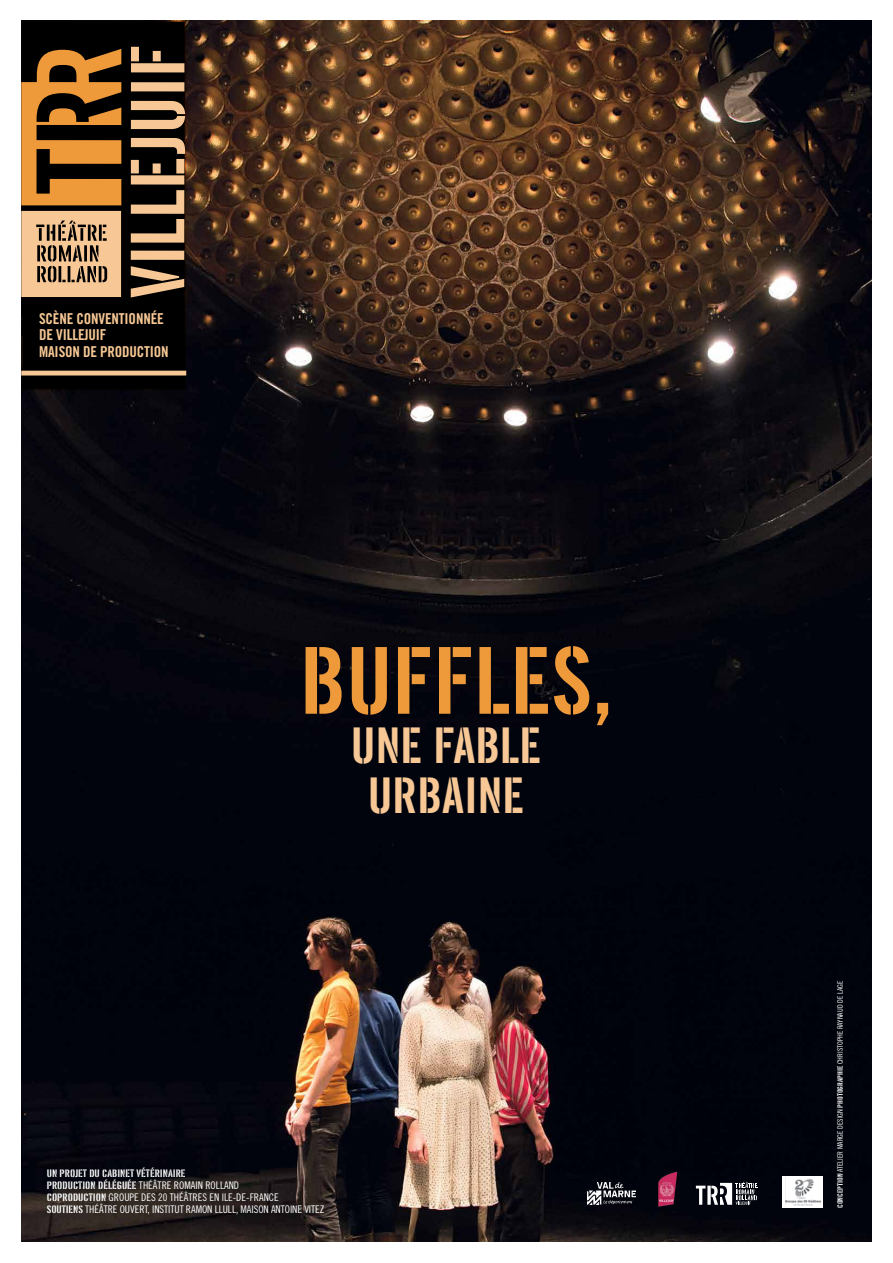
<style>
.page{position:relative;width:893px;height:1263px;background:#fff}
.page>*{position:absolute;margin:0;border:0;box-sizing:border-box;transform-origin:0 0}
.t1{font:92.4px "Trade Gothic Stencil Titre";color:#ee993a}
.t2{font:49.5px/49.5px "Trade Gothic Stencil Titre";color:#f7c895;text-align:center}
.t3{font:15px/16.5px "Trade Gothic Bold Cond Twenty";letter-spacing:-.01em;color:#f7c895}
.t4{font:10.5px/12px "Trade Gothic Cond Eighteen";letter-spacing:-.005em;color:#fff}
.t5{font:10.5px "Trade Gothic Stencil Texte";color:#fff}
.t6{font:7.5px "Trade Gothic Cond Eighteen";color:#fff}
.s1{font-family:"Trade Gothic Stencil Texte"}
</style>
<div class="page">
<img style="left:21px;top:20px;width:851px;height:1222px">
<div style="left:22px;top:21px;width:163px;height:369px;background:#000"></div>
<svg style="left:21px;top:49px;width:100px;height:156px"></svg>
<svg style="left:21px;top:211px;width:100px;height:86px;background:#c7a178"></svg>
<svg style="left:131px;top:47px;width:54px;height:250px"></svg>
<svg style="left:696px;top:1182px;width:61px;height:23px"></svg>
<img style="left:658px;top:1172px;width:18px;height:35px">
<div style="left:782px;top:1177px;width:41px;height:31px;background:#fff"></div>
<img style="left:785px;top:1177px;width:35px;height:28px">
<hr style="left:21px;top:371px;width:165px;height:4px;background:#f7c895">
<img style="left:588px;top:1182px;width:47px;height:23px">
<h3 class="t3" style="left:39px;top:310px;width:131px">SCÈNE CONVENTIONNÉE<br>DE VILLEJUIF<br>MAISON DE PRODUCTION</h3>
<h1 class="t1" style="left:300px;top:647px;width:314px">BUFFLES,</h1>
<h2 class="t2" style="left:351px;top:727px;width:192px">UNE FABLE<br>URBAINE</h2>
<p class="t5" style="left:47px;top:1169px;width:140px">UN PROJET DU CABINET VÉTÉRINAIRE</p>
<p class="t4" style="left:47px;top:1179px;width:279px"><span class="s1">PRODUCTION DÉLÉGUÉE</span> THÉÂTRE ROMAIN ROLLAND<br><span class="s1">COPRODUCTION</span> GROUPE DES 20 THÉÂTRES EN ILE-DE-FRANCE<br><span class="s1">SOUTIENS</span> THÉÂTRE OUVERT, INSTITUT RAMON LLULL, MAISON ANTOINE VITEZ</p>
<p class="t6" style="left:836px;top:1208px;width:229px;rotate:-90deg"><span class="s1">CONCEPTION</span> ATELIER MARGE DESIGN <span class="s1">PHOTOGRAPHIE</span> CHRISTOPHE RAYNAUD DE LAGE</p>
</div>
